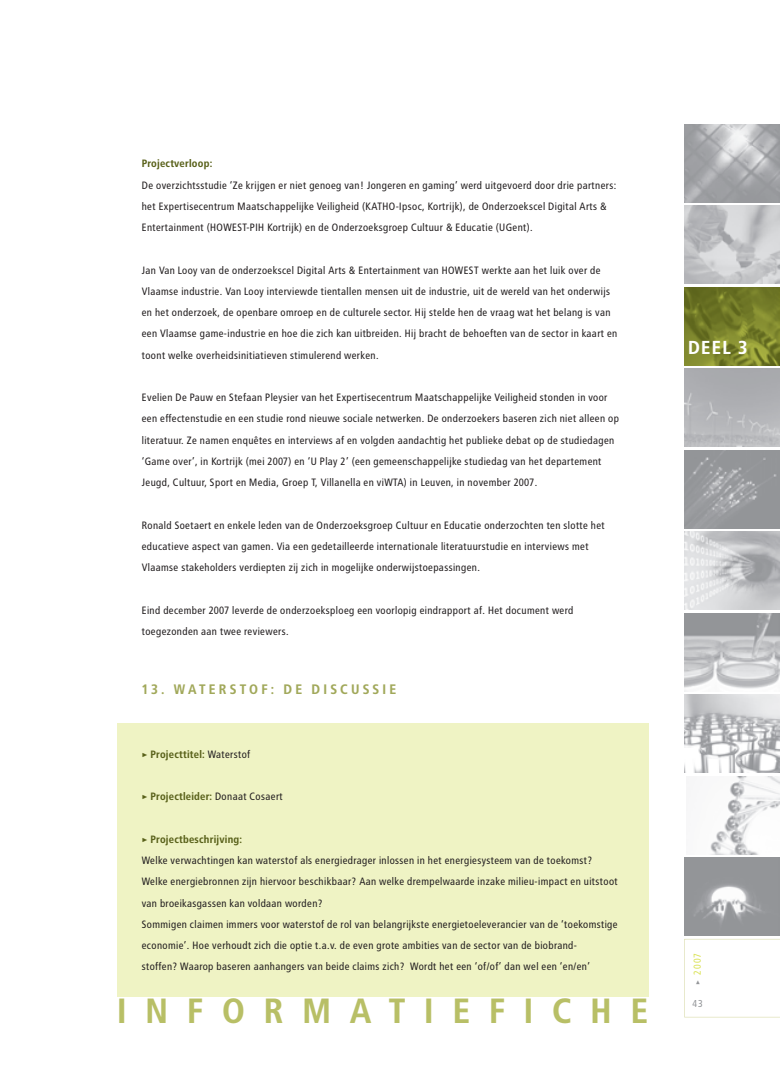
<style>
.page{position:relative;width:780px;height:1088px;background:#fff}
.page>*{position:absolute;margin:0;border:0;box-sizing:border-box;transform-origin:0 0}
.t1{font:700 35px "Transit";letter-spacing:.52em;color:#b8bf66}
.t2{font:700 18.75px "Transit";color:#fff}
.t3{font:700 13.75px "Transit";letter-spacing:.205em;color:#a1a85a}
.t4{font:10.62px/21.2px "Transit";color:#231f20}
.t5{font:700 10.62px "Transit";color:#59611a}
.t6{font:10px "Transit";color:#d9e151}
.t7{font:10px "Transit";color:#939598}
.s1{font-weight:400;color:#231f20}
.s2{color:#939598}
</style>
<div class="page">
<svg style="left:684px;top:939px;width:96px;height:78px"></svg>
<img style="left:684px;top:124px;width:96px;height:78px">
<img style="left:684px;top:206px;width:96px;height:77px">
<img style="left:684px;top:287px;width:96px;height:78px">
<img style="left:684px;top:369px;width:96px;height:77px">
<img style="left:684px;top:450px;width:96px;height:78px">
<img style="left:684px;top:531px;width:96px;height:78px">
<img style="left:684px;top:613px;width:96px;height:78px">
<img style="left:684px;top:694px;width:96px;height:78px">
<img style="left:710px;top:776px;width:70px;height:78px">
<img style="left:684px;top:857px;width:96px;height:78px">
<div style="left:117px;top:723px;width:531px;height:274px;background:#eff3c4"></div>
<p class="t5" style="left:142px;top:159px;width:72px">Projectverloop:</p>
<p class="t4" style="left:142px;top:175px;width:476px">De overzichtsstudie ‘Ze krijgen er niet genoeg van! Jongeren en gaming’ werd uitgevoerd door drie partners: het Expertisecentrum Maatschappelijke Veiligheid (KATHO-Ipsoc, Kortrijk), de Onderzoekscel Digital Arts &amp;<br>Entertainment (HOWEST-PIH Kortrijk) en de Onderzoeksgroep Cultuur &amp; Educatie (UGent).</p>
<p class="t4" style="left:142px;top:260px;width:477px">Jan Van Looy van de onderzoekscel Digital Arts &amp; Entertainment van HOWEST werkte aan het luik over de Vlaamse industrie. Van Looy interviewde tientallen mensen uit de industrie, uit de wereld van het onderwijs en het onderzoek, de openbare omroep en de culturele sector. Hij stelde hen de vraag wat het belang is van een Vlaamse game-industrie en hoe die zich kan uitbreiden. Hij bracht de behoeften van de sector in kaart en toont welke overheidsinitiatieven stimulerend werken.</p>
<p class="t4" style="left:142px;top:388px;width:479px">Evelien De Pauw en Stefaan Pleysier van het Expertisecentrum Maatschappelijke Veiligheid stonden in voor een effectenstudie en een studie rond nieuwe sociale netwerken. De onderzoekers baseren zich niet alleen op literatuur. Ze namen enquêtes en interviews af en volgden aandachtig het publieke debat op de studiedagen ‘Game over’, in Kortrijk (mei 2007) en ‘U Play 2’ (een gemeenschappelijke studiedag van het departement Jeugd, Cultuur, Sport en Media, Groep T, Villanella en viWTA) in Leuven, in november 2007.</p>
<p class="t4" style="left:142px;top:515px;width:465px">Ronald Soetaert en enkele leden van de Onderzoeksgroep Cultuur en Educatie onderzochten ten slotte het educatieve aspect van gamen. Via een gedetailleerde internationale literatuurstudie en interviews met<br>Vlaamse stakeholders verdiepten zij zich in mogelijke onderwijstoepassingen.</p>
<p class="t4" style="left:142px;top:600px;width:433px">Eind december 2007 leverde de onderzoeksploeg een voorlopig eindrapport af. Het document werd toegezonden aan twee reviewers.</p>
<p class="t3" style="left:142px;top:684px;width:256px">13. WATERSTOF: DE DISCUSSIE</p>
<p class="t5" style="left:142px;top:750px;width:110px">&gt; Projecttitel: <span class="s1">Waterstof</span></p>
<p class="t5" style="left:142px;top:792px;width:143px">&gt; Projectleider: <span class="s1">Donaat Cosaert</span></p>
<p class="t5" style="left:142px;top:835px;width:102px">&gt; Projectbeschrijving:</p>
<p class="t4" style="left:142px;top:850px;width:478px">Welke verwachtingen kan waterstof als energiedrager inlossen in het energiesysteem van de toekomst?<br>Welke energiebronnen zijn hiervoor beschikbaar? Aan welke drempelwaarde inzake milieu-impact en uitstoot van broeikasgassen kan voldaan worden?<br>Sommigen claimen immers voor waterstof de rol van belangrijkste energietoeleverancier van de ‘toekomstige economie’. Hoe verhoudt zich die optie t.a.v. de even grote ambities van de sector van de biobrand-<br>stoffen? Waarop baseren aanhangers van beide claims zich? Wordt het een ‘of/of’ dan wel een ‘en/en’</p>
<h1 class="t1" style="left:117px;top:996px;width:533px">INFORMATIEFICHE</h1>
<h2 class="t2" style="left:688px;top:340px;width:61px">DEEL 3</h2>
<p class="t6" style="left:693px;top:985px;width:34px;rotate:-90deg"><span class="s2">&gt;</span> 2007</p>
<p class="t7" style="left:692px;top:1000px;width:12px">43</p>
</div>
